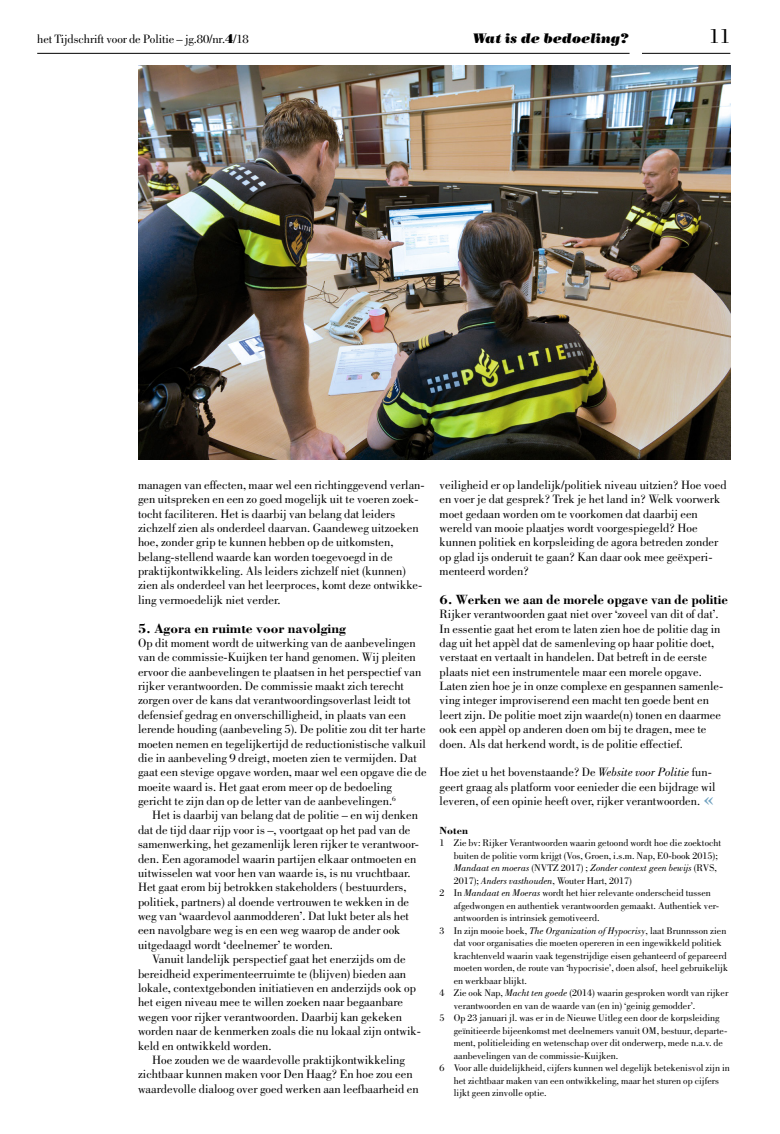
<style>
.page{position:relative;width:780px;height:1134px;background:#fff}
.page>*{position:absolute;margin:0;border:0;box-sizing:border-box;transform-origin:0 0}
.t1{font:21.25px "Bodoni Std";color:#000}
._08_Tussenkop_Zwart{font:700 13.75px "Bodoni Std";color:#000}
._21_Kopregel_Rechts{font:italic 13.75px "Bodoni Std Poster";color:#000}
._03_Body{font:12.5px/14.4px "Bodoni Std";color:#000}
._03_Body_NIET_inspri{font:12.5px/14.4px "Bodoni Std";color:#000}
.LITERATUURKOPJE{font:700 10.62px "Bodoni Std";color:#000}
._000_voetnoot{font:10px/12.5px "Bodoni Std";color:#000}
.s1{font-family:"Bodoni Std Poster"}
.s2{font-style:italic}
.s3{font-weight:700;font-size:25px;color:#6ea0be}
</style>
<div class="page">
<hr style="left:37px;top:53px;width:592px;height:1px;background:#000">
<hr style="left:642px;top:53px;width:88px;height:1px;background:#000">
<img style="left:138px;top:65px;width:592px;height:394px">
<p class="_03_Body_NIET_inspri" style="left:37px;top:32px;width:213px">het Tijdschrift voor de Politie – jg.80/nr.<span class="s1">4</span>/18</p>
<p class="_21_Kopregel_Rechts" style="left:473px;top:30px;width:158px">Wat is de bedoeling?</p>
<h1 class="t1" style="left:709px;top:24px;width:23px">11</h1>
<p class="_03_Body" style="left:138px;top:478px;width:288px">managen van effecten, maar wel een richtinggevend verlan&shy;gen uitspreken en een zo goed mogelijk uit te voeren zoek&shy;tocht faciliteren. Het is daarbij van belang dat leiders zichzelf zien als onderdeel daarvan. Gaandeweg uitzoeken hoe, zonder grip te kunnen hebben op de uitkomsten, belang-stellend waarde kan worden toegevoegd in de praktijkontwikkeling. Als leiders zichzelf niet (kunnen) zien als onderdeel van het leerproces, komt deze ontwikke&shy;ling vermoedelijk niet verder.</p>
<p class="_08_Tussenkop_Zwart" style="left:138px;top:619px;width:209px">5. Agora en ruimte voor navolging</p>
<p class="_03_Body_NIET_inspri" style="left:138px;top:636px;width:290px">Op dit moment wordt de uitwerking van de aanbevelingen van de commissie-Kuijken ter hand genomen. Wij pleiten ervoor die aanbevelingen te plaatsen in het perspectief van rijker verantwoorden. De commissie maakt zich terecht zorgen over de kans dat verantwoordingsoverlast leidt tot defensief gedrag en onverschilligheid, in plaats van een lerende houding (aanbeveling 5). De politie zou dit ter harte moeten nemen en tegelijkertijd de reductionistische valkuil die in aanbeveling 9 dreigt, moeten zien te vermijden. Dat gaat een stevige opgave worden, maar wel een opgave die de moeite waard is. Het gaat erom meer op de bedoeling gericht te zijn dan op de letter van de aanbevelingen.<sup>6</sup></p>
<p class="_03_Body" style="left:138px;top:808px;width:282px;text-indent:14px">Het is daarbij van belang dat de politie – en wij denken dat de tijd daar rijp voor is –, voortgaat op het pad van de samenwerking, het gezamenlijk leren rijker te verantwoor&shy;den. Een agoramodel waarin partijen elkaar ontmoeten en uitwisselen wat voor hen van waarde is, is nu vruchtbaar.<br>Het gaat erom bij betrokken stakeholders ( bestuurders, politiek, partners) al doende vertrouwen te wekken in de weg van ‘waardevol aanmodderen’. Dat lukt beter als het een navolgbare weg is en een weg waarop de ander ook uitgedaagd wordt ‘deelnemer’ te worden.</p>
<p class="_03_Body" style="left:138px;top:952px;width:284px;text-indent:14px">Vanuit landelijk perspectief gaat het enerzijds om de bereidheid experimenteerruimte te (blijven) bieden aan lokale, contextgebonden initiatieven en anderzijds ook op het eigen niveau mee te willen zoeken naar begaanbare wegen voor rijker verantwoorden. Daarbij kan gekeken worden naar de kenmerken zoals die nu lokaal zijn ontwik&shy;keld en ontwikkeld worden.</p>
<p class="_03_Body" style="left:138px;top:1053px;width:282px;text-align:center">Hoe zouden we de waardevolle praktijkontwikkeling zichtbaar kunnen maken voor Den Haag? En hoe zou een waardevolle dialoog over goed werken aan leefbaarheid en</p>
<p class="_03_Body" style="left:439px;top:478px;width:288px">veiligheid er op landelijk/politiek niveau uitzien? Hoe voed en voer je dat gesprek? Trek je het land in? Welk voorwerk moet gedaan worden om te voorkomen dat daarbij een wereld van mooie plaatjes wordt voorgespiegeld? Hoe kunnen politiek en korpsleiding de agora betreden zonder op glad ijs onderuit te gaan? Kan daar ook mee geëxperi&shy;menteerd worden?</p>
<p class="_08_Tussenkop_Zwart" style="left:439px;top:591px;width:290px">6. Werken we aan de morele opgave van de politie</p>
<p class="_03_Body_NIET_inspri" style="left:439px;top:607px;width:285px">Rijker verantwoorden gaat niet over ‘zoveel van dit of dat’.<br>In essentie gaat het erom te laten zien hoe de politie dag in dag uit het appèl dat de samenleving op haar politie doet, verstaat en vertaalt in handelen. Dat betreft in de eerste plaats niet een instrumentele maar een morele opgave.<br>Laten zien hoe je in onze complexe en gespannen samenle&shy;ving integer improviserend een macht ten goede bent en leert zijn. De politie moet zijn waarde(n) tonen en daarmee ook een appèl op anderen doen om bij te dragen, mee te doen. Als dat herkend wordt, is de politie effectief.</p>
<p class="_03_Body_NIET_inspri" style="left:439px;top:765px;width:277px">Hoe ziet u het bovenstaande? De <span class="s2">Website voor Politie</span> fun&shy;geert graag als platform voor eenieder die een bijdrage wil leveren, of een opinie heeft over, rijker verantwoorden. <span class="s3">«</span></p>
<p class="LITERATUURKOPJE" style="left:439px;top:824px;width:30px">Noten</p>
<p class="_000_voetnoot" style="left:454px;top:837px;width:269px;text-indent:-14px">1 Zie bv: Rijker Verantwoorden waarin getoond wordt hoe die zoektocht buiten de politie vorm krijgt (Vos, Groen, i.s.m. Nap, E0-book 2015); <span class="s2">Mandaat en moeras</span> (NVTZ 2017) ; <span class="s2">Zonder context geen bewijs</span> (RVS, 2017); <span class="s2">Anders vasthouden</span>, Wouter Hart, 2017)</p>
<p class="_000_voetnoot" style="left:454px;top:887px;width:267px;text-indent:-14px">2 In <span class="s2">Mandaat en Moeras</span> wordt het hier relevante onderscheid tussen afgedwongen en authentiek verantwoorden gemaakt. Authentiek ver&shy;antwoorden is intrinsiek gemotiveerd.</p>
<p class="_000_voetnoot" style="left:454px;top:924px;width:276px;text-indent:-14px">3 In zijn mooie boek, <span class="s2">The Organization of Hypocrisy</span>, laat Brunnsson zien dat voor organisaties die moeten opereren in een ingewikkeld politiek krachtenveld waarin vaak tegenstrijdige eisen gehanteerd of gepareerd moeten worden, de route van ‘hypocrisie’, doen alsof, heel gebruikelijk en werkbaar blijkt.</p>
<p class="_000_voetnoot" style="left:454px;top:987px;width:276px;text-indent:-14px">4 Zie ook Nap, <span class="s2">Macht ten goede</span> (2014) waarin gesproken wordt van rijker verantwoorden en van de waarde van (en in) ‘geinig gemodder’.</p>
<p class="_000_voetnoot" style="left:454px;top:1012px;width:275px;text-indent:-14px">5 Op 23 januari jl. was er in de Nieuwe Uitleg een door de korpsleiding geïnitieerde bijeenkomst met deelnemers vanuit OM, bestuur, departe&shy;ment, politieleiding en wetenschap over dit onderwerp, mede n.a.v. de aanbevelingen van de commissie-Kuijken.</p>
<p class="_000_voetnoot" style="left:454px;top:1062px;width:277px;text-indent:-14px">6 Voor alle duidelijkheid, cijfers kunnen wel degelijk betekenisvol zijn in het zichtbaar maken van een ontwikkeling, maar het sturen op cijfers lijkt geen zinvolle optie.</p>
</div>
